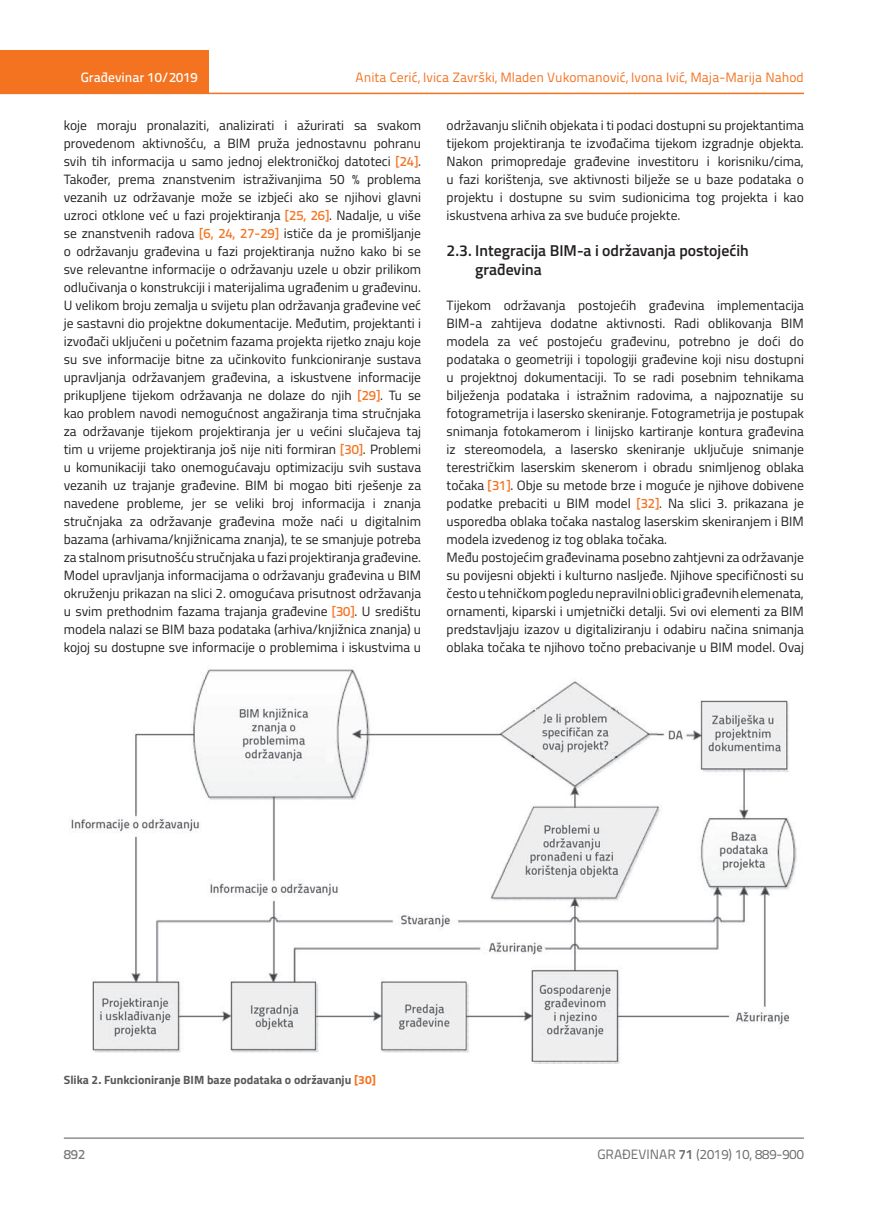
<style>
.page{position:relative;width:872px;height:1212px;background:#fff}
.page>*{position:absolute;margin:0;border:0;box-sizing:border-box;transform-origin:0 0}
.t1{font:600 15.75px/19.5px "Titillium";color:#231f20}
.t2{font:13.5px/18px "Titillium";color:#231f20;text-align:justify}
.t3{font:13.5px "Titillium Text 22 L";color:#f47321}
.t4{font:13.5px "Titillium Text 22 L";color:#6c6d70}
.t5{font:500 13.5px "Titillium Text 22 L";color:#fff}
.t6{font:500 13.5px "Titillium Text 22 L";color:#787a7d}
.t7{font:700 12px "Titillium";color:#57585a}
.s1{font-family:"Titillium Text 22 L";font-weight:500;color:#f47321}
.s2{color:#f47321}
.s3{font-weight:700}
</style>
<div class="page">
<div style="left:0;top:50px;width:208px;height:44px;background:#f47321"></div>
<hr style="left:0;top:93px;width:804px;height:1px;background:#f47321">
<hr style="left:64px;top:1138px;width:740px;height:1px;background:#57585a">
<img style="left:70px;top:669px;width:727px;height:395px">
<p class="t3" style="left:355px;top:68px;width:450px">Anita Cerić, Ivica Završki, Mladen Vukomanović, Ivona Ivić, Maja-Marija Nahod</p>
<p class="t2" style="left:64px;top:115px;width:359px">koje moraju pronalaziti, analizirati i ažurirati sa svakom provedenom aktivnošću, a BIM pruža jednostavnu pohranu svih tih informacija u samo jednoj elektroničkoj datoteci <span class="s1">[24]</span>.<br>Također, prema znanstvenim istraživanjima 50 % problema vezanih uz održavanje može se izbjeći ako se njihovi glavni uzroci otklone već u fazi projektiranja <span class="s1">[25, 26]</span>. Nadalje, u više se znanstvenih radova <span class="s1">[6, 24, 27-29]</span> ističe da je promišljanje o održavanju građevina u fazi projektiranja nužno kako bi se sve relevantne informacije o održavanju uzele u obzir prilikom odlučivanja o konstrukciji i materijalima ugrađenim u građevinu.<br>U velikom broju zemalja u svijetu plan održavanja građevine već je sastavni dio projektne dokumentacije. Međutim, projektanti i izvođači uključeni u početnim fazama projekta rijetko znaju koje su sve informacije bitne za učinkovito funkcioniranje sustava upravljanja održavanjem građevina, a iskustvene informacije prikupljene tijekom održavanja ne dolaze do njih <span class="s1">[29]</span>. Tu se kao problem navodi nemogućnost angažiranja tima stručnjaka za održavanje tijekom projektiranja jer u većini slučajeva taj tim u vrijeme projektiranja još nije niti formiran <span class="s1">[30]</span>. Problemi u komunikaciji tako onemogućavaju optimizaciju svih sustava vezanih uz trajanje građevine. BIM bi mogao biti rješenje za navedene probleme, jer se veliki broj informacija i znanja stručnjaka za održavanje građevina može naći u digitalnim bazama (arhivama/knjižnicama znanja), te se smanjuje potreba za stalnom prisutnošću stručnjaka u fazi projektiranja građevine.<br>Model upravljanja informacijama o održavanju građevina u BIM okruženju prikazan na slici 2. omogućava prisutnost održavanja u svim prethodnim fazama trajanja građevine <span class="s1">[30]</span>. U središtu modela nalazi se BIM baza podataka (arhiva/knjižnica znanja) u kojoj su dostupne sve informacije o problemima i iskustvima u</p>
<p class="t2" style="left:446px;top:115px;width:359px">održavanju sličnih objekata i ti podaci dostupni su projektantima tijekom projektiranja te izvođačima tijekom izgradnje objekta.<br>Nakon primopredaje građevine investitoru i korisniku/cima, u fazi korištenja, sve aktivnosti bilježe se u baze podataka o projektu i dostupne su svim sudionicima tog projekta i kao iskustvena arhiva za sve buduće projekte.</p>
<p class="t5" style="left:81px;top:67px;width:118px">Građevinar 10/2019</p>
<p class="t1" style="left:475px;top:240px;width:275px;text-indent:-29px">2.3. Integracija BIM-a i održavanja postojećih građevina</p>
<p class="t2" style="left:446px;top:295px;width:359px;text-align:left">Tijekom održavanja postojećih građevina implementacija BIM-a zahtijeva dodatne aktivnosti. Radi oblikovanja BIM modela za već postojeću građevinu, potrebno je doći do podataka o geometriji i topologiji građevine koji nisu dostupni u projektnoj dokumentaciji. To se radi posebnim tehnikama bilježenja podataka i istražnim radovima, a najpoznatije su fotogrametrija i lasersko skeniranje. Fotogrametrija je postupak snimanja fotokamerom i linijsko kartiranje kontura građevina iz stereomodela, a lasersko skeniranje uključuje snimanje terestričkim laserskim skenerom i obradu snimljenog oblaka točaka <span class="s1">[31]</span>. Obje su metode brze i moguće je njihove dobivene podatke prebaciti u BIM model <span class="s1">[32]</span>. Na slici 3. prikazana je usporedba oblaka točaka nastalog laserskim skeniranjem i BIM modela izvedenog iz tog oblaka točaka.<br>Među postojećim građevinama posebno zahtjevni za održavanje su povijesni objekti i kulturno nasljeđe. Njihove specifičnosti su često u tehničkom pogledu nepravilni oblici građevnih elemenata, ornamenti, kiparski i umjetnički detalji. Svi ovi elementi za BIM predstavljaju izazov u digitaliziranju i odabiru načina snimanja oblaka točaka te njihovo točno prebacivanje u BIM model. Ovaj</p>
<p class="t7" style="left:64px;top:1071px;width:314px">Slika 2. Funkcioniranje BIM baze podataka o održavanju <span class="s2">[30]</span></p>
<p class="t6" style="left:64px;top:1144px;width:23px">892</p>
<p class="t4" style="left:597px;top:1144px;width:208px">GRAĐEVINAR <span class="s3">71</span> (2019) 10, 889-900</p>
</div>
